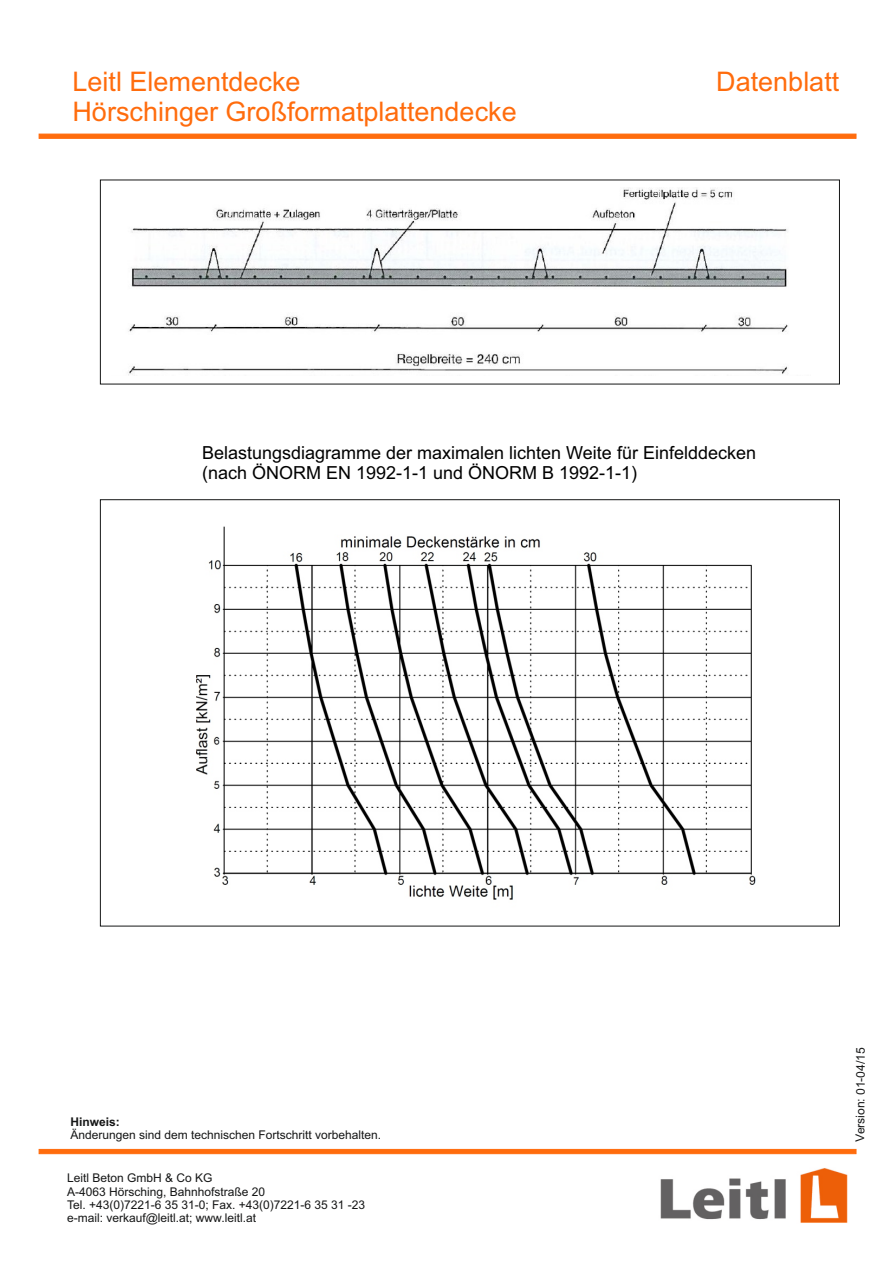
<style>
.page{position:relative;width:893px;height:1263px;background:#fff}
.page>*{position:absolute;margin:0;border:0;box-sizing:border-box;transform-origin:0 0}
.t1{font:27px/30.2px "Arial";color:#ff6c0d}
.t2{font:18px/20.1px "Arial";color:#000}
.t3{font:12px/13.4px "Arial";color:#151616}
.t4{font:700 12px "Arial";color:#151616}
</style>
<div class="page">
<img style="left:197px;top:526px;width:559px;height:374px">
<svg style="left:39px;top:134px;width:817px;height:5px;background:#ff6f12"></svg>
<svg style="left:39px;top:1149px;width:817px;height:5px;background:#ff6e10"></svg>
<img style="left:660px;top:1168px;width:188px;height:55px">
<img style="left:128px;top:188px;width:660px;height:187px">
<h1 class="t1" style="left:72px;top:69px;width:446px">Leitl Elementdecke<br>Hörschinger Großformatplattendecke</h1>
<h1 class="t1" style="left:716px;top:69px;width:125px">Datenblatt</h1>
<h2 class="t2" style="left:202px;top:444px;width:555px">Belastungsdiagramme der maximalen lichten Weite für Einfelddecken (nach ÖNORM EN 1992-1-1 und ÖNORM B 1992-1-1)</h2>
<p class="t4" style="left:70px;top:1117px;width:51px">Hinweis:</p>
<p class="t3" style="left:70px;top:1129px;width:312px">Änderungen sind dem technischen Fortschritt vorbehalten.</p>
<p class="t3" style="left:67px;top:1172px;width:300px">Leitl Beton GmbH &amp; Co KG<br>A-4063 Hörsching, Bahnhofstraße 20<br>Tel. +43(0)7221-6 35 31-0; Fax. +43(0)7221-6 35 31 -23 e-mail: verkauf@leitl.at; www.leitl.at</p>
<p class="t3" style="left:855px;top:1142px;width:96px;rotate:-90deg">Version: 01-04/15</p>
</div>
